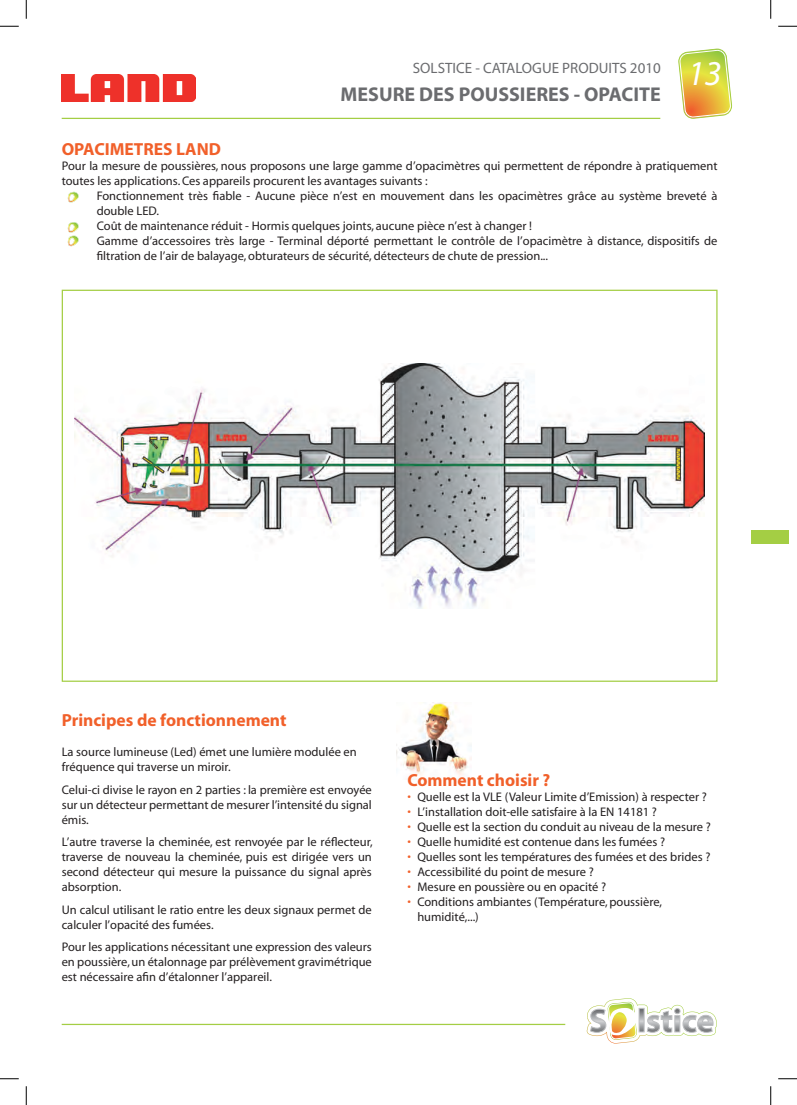
<style>
.page{position:relative;width:797px;height:1105px;background:#fff}
.page>*{position:absolute;margin:0;border:0;box-sizing:border-box;transform-origin:0 0}
.t1{font:italic 35px "Myriad";color:#fff}
.t2{font:700 20px "Myriad";color:#6b6c6f}
.t3{font:700 17.5px "Myriad";color:#f1602a}
.t4{font:15px "Myriad";color:#6b6c6f}
.t5{font:12.5px/15px "Myriad";color:#231f20}
.t6{font:12.5px/15px "Myriad";color:#f1602a;text-align:justify}
</style>
<div class="page">
<svg style="left:678px;top:49px;width:54px;height:70px;background:#dfcd64"></svg>
<hr style="left:62px;top:118px;width:598px;height:1px;background:#a4ce44">
<svg style="left:586px;top:998px;width:130px;height:45px"></svg>
<hr style="left:62px;top:1024px;width:503px;height:1px;background:#a4ce44">
<img style="left:397px;top:702px;width:74px;height:74px">
<img style="left:74px;top:363px;width:630px;height:245px">
<svg style="left:68px;top:192px;width:11px;height:11px"></svg>
<svg style="left:68px;top:222px;width:11px;height:25px"></svg>
<img style="left:62px;top:74px;width:133px;height:27px">
<div style="left:751px;top:530px;width:37px;height:14px;background:#a4ce44"></div>
<svg style="left:0;top:25px;width:19px;height:2px"></svg>
<svg style="left:778px;top:25px;width:19px;height:2px"></svg>
<svg style="left:0;top:1078px;width:19px;height:1px"></svg>
<svg style="left:778px;top:1078px;width:19px;height:1px"></svg>
<svg style="left:25px;top:0;width:2px;height:19px"></svg>
<svg style="left:25px;top:1086px;width:2px;height:19px"></svg>
<svg style="left:770px;top:0;width:1px;height:19px"></svg>
<svg style="left:770px;top:1086px;width:1px;height:19px"></svg>
<p class="t4" style="left:413px;top:60px;width:249px">SOLSTICE - CATALOGUE PRODUITS 2010</p>
<h2 class="t2" style="left:340px;top:84px;width:321px">MESURE DES POUSSIERES - OPACITE</h2>
<h1 class="t1" style="left:687px;top:56px;width:36px">13</h1>
<h3 class="t3" style="left:62px;top:140px;width:161px">OPACIMETRES LAND</h3>
<p class="t5" style="left:62px;top:159px;width:657px">Pour la mesure de poussières, nous proposons une large gamme d’opacimètres qui permettent de répondre à pratiquement toutes les applications. Ces appareils procurent les avantages suivants :</p>
<p class="t5" style="left:97px;top:189px;width:622px">Fonctionnement très fiable - Aucune pièce n’est en mouvement dans les opacimètres grâce au système breveté à double LED.<br>Coût de maintenance réduit - Hormis quelques joints, aucune pièce n’est à changer !<br>Gamme d’accessoires très large - Terminal déporté permettant le contrôle de l’opacimètre à distance, dispositifs de filtration de l’air de balayage, obturateurs de sécurité, détecteurs de chute de pression...</p>
<h3 class="t3" style="left:62px;top:711px;width:226px">Principes de fonctionnement</h3>
<p class="t5" style="left:62px;top:745px;width:296px">La source lumineuse (Led) émet une lumière modulée en fréquence qui traverse un miroir.</p>
<p class="t5" style="left:62px;top:783px;width:312px;text-align:justify">Celui-ci divise le rayon en 2 parties : la première est envoyée sur un détecteur permettant de mesurer l’intensité du signal émis.</p>
<p class="t5" style="left:62px;top:835px;width:312px;text-align:justify">L’autre traverse la cheminée, est renvoyée par le réflecteur, traverse de nouveau la cheminée, puis est dirigée vers un second détecteur qui mesure la puissance du signal après absorption.</p>
<p class="t5" style="left:62px;top:903px;width:311px">Un calcul utilisant le ratio entre les deux signaux permet de calculer l’opacité des fumées.</p>
<p class="t5" style="left:62px;top:940px;width:312px;text-align:justify">Pour les applications nécessitant une expression des valeurs en poussière, un étalonnage par prélèvement gravimétrique est nécessaire afin d’étalonner l’appareil.</p>
<h3 class="t3" style="left:407px;top:771px;width:144px">Comment choisir ?</h3>
<p class="t5" style="left:417px;top:790px;width:295px">Quelle est la VLE (Valeur Limite d’Emission) à respecter ?<br>L’installation doit-elle satisfaire à la EN 14181 ?<br>Quelle est la section du conduit au niveau de la mesure ?<br>Quelle humidité est contenue dans les fumées ?<br>Quelles sont les températures des fumées et des brides ?<br>Accessibilité du point de mesure ?<br>Mesure en poussière ou en opacité ?<br>Conditions ambiantes (Température, poussière, humidité,...)</p>
<p class="t6" style="left:407px;top:790px;width:5px">• • • • • • • •</p>
</div>
